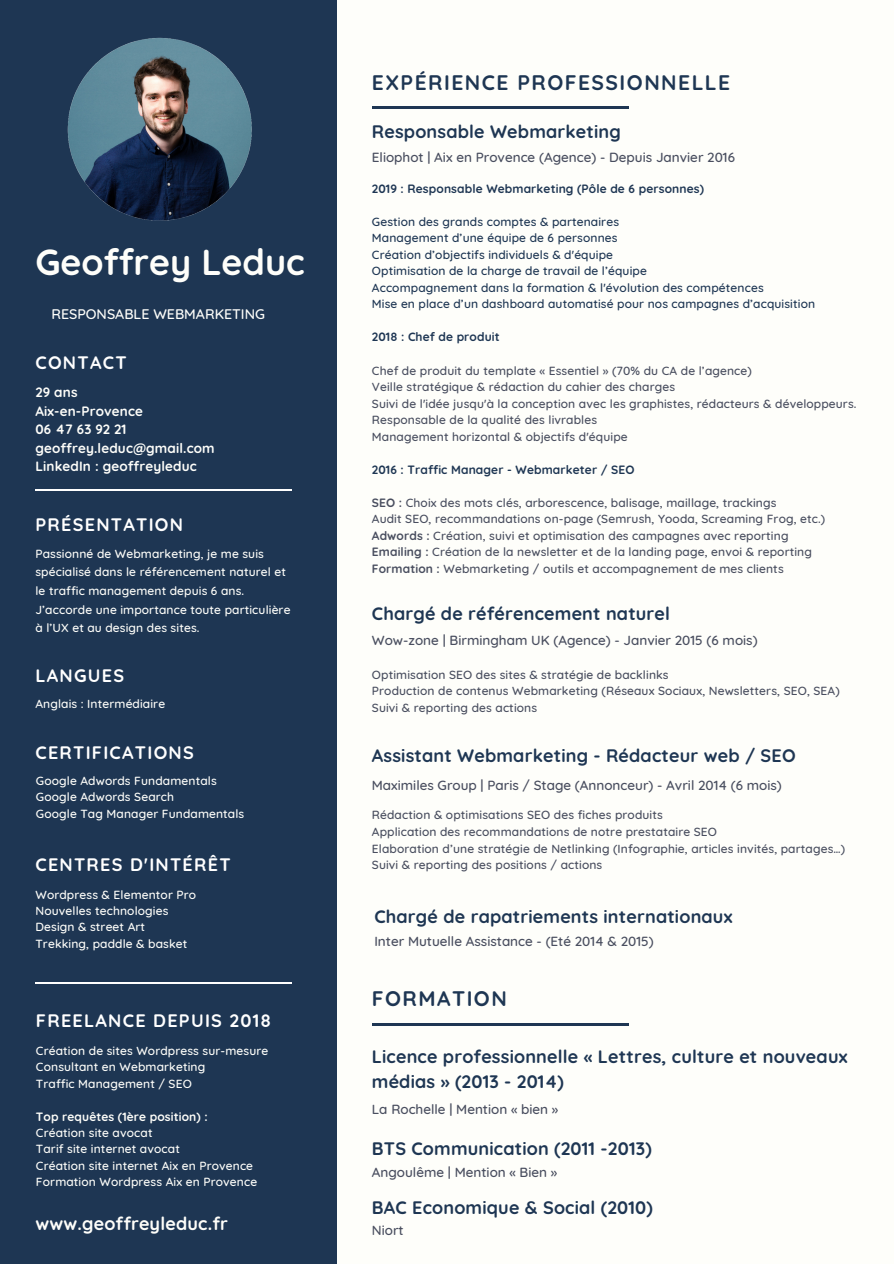
<style>
.page{position:relative;width:894px;height:1264px;background:#fff}
.page>*{position:absolute;margin:0;border:0;box-sizing:border-box;transform-origin:0 0}
.t1{font:700 36px "Quicksand";color:#fefefa}
.t2{font:700 21px "Quicksand";letter-spacing:.07em;color:#1e3653}
.t3{font:700 18px/24.2px "Quicksand";letter-spacing:.01em;color:#1e3653}
.t4{font:700 18px "Quicksand";letter-spacing:.07em;color:#fff}
.t5{font:700 18px "Quicksand";letter-spacing:.01em;color:#fefefa}
.t6{font:500 14.25px "Quicksand";color:#fefefa}
.t7{font:500 13.5px "Quicksand";color:#494e5f}
.t8{font:700 13.5px/18.6px "Quicksand";letter-spacing:.01em;color:#fefefa}
.t9{font:500 12px/16.5px "Quicksand";letter-spacing:.01em;color:#494e5f}
.t10{font:500 12px/16.5px "Quicksand";letter-spacing:.01em;color:#fefefa}
.t11{font:500 12px/16.5px "Quicksand";letter-spacing:.01em;color:#1e3653}
.t12{font:700 12px "Quicksand";letter-spacing:.01em;color:#1e3653}
.t13{font:700 12px "Quicksand";letter-spacing:.01em;color:#fefefa}
.s1{font-weight:700}
</style>
<div class="page">
<div style="left:0;top:0;width:893px;height:1263px;background:#fefefa"></div>
<div style="left:0;top:0;width:337px;height:1263px;background:#1e3653"></div>
<img style="left:67px;top:37px;width:185px;height:184px">
<hr style="left:372px;top:106px;width:256px;height:3px;background:#1e3653">
<hr style="left:372px;top:1023px;width:256px;height:2px;background:#1e3653">
<hr style="left:35px;top:982px;width:257px;height:1px;background:#fff">
<hr style="left:35px;top:489px;width:257px;height:2px;background:#fff">
<h1 class="t1" style="left:35px;top:239px;width:271px">Geoffrey Leduc</h1>
<p class="t6" style="left:51px;top:305px;width:215px">RESPONSABLE WEBMARKETING</p>
<h3 class="t4" style="left:35px;top:351px;width:93px">CONTACT</h3>
<p class="t8" style="left:35px;top:382px;width:181px">29 ans<br>Aix-en-Provence<br>06 47 63 92 21 geoffrey.leduc@gmail.com<br>LinkedIn : geoffreyleduc</p>
<h3 class="t4" style="left:35px;top:513px;width:149px">PRÉSENTATION</h3>
<p class="t10" style="left:35px;top:544px;width:256px;line-height:18.6px">Passionné de Webmarketing, je me suis spécialisé dans le référencement naturel et le traffic management depuis 6 ans.<br>J’accorde une importance toute particulière à l’UX et au design des sites.</p>
<h3 class="t4" style="left:35px;top:663px;width:90px">LANGUES</h3>
<p class="t10" style="left:35px;top:695px;width:131px">Anglais : Intermédiaire</p>
<h3 class="t4" style="left:35px;top:741px;width:160px">CERTIFICATIONS</h3>
<p class="t10" style="left:36px;top:772px;width:210px">Google Adwords Fundamentals<br>Google Adwords Search<br>Google Tag Manager Fundamentals</p>
<h3 class="t4" style="left:35px;top:853px;width:197px">CENTRES D'INTÉRÊT</h3>
<p class="t10" style="left:35px;top:885px;width:162px">Wordpress &amp; Elementor Pro<br>Nouvelles technologies<br>Design &amp; street Art<br>Trekking, paddle &amp; basket</p>
<h3 class="t4" style="left:36px;top:1008px;width:237px">FREELANCE DEPUIS 2018</h3>
<p class="t10" style="left:36px;top:1042px;width:234px">Création de sites Wordpress sur-mesure<br>Consultant en Webmarketing<br>Traffic Management / SEO</p>
<p class="t13" style="left:36px;top:1108px;width:173px">Top requêtes (1ère position) :</p>
<p class="t10" style="left:36px;top:1124px;width:223px">Création site avocat<br>Tarif site internet avocat<br>Création site internet Aix en Provence<br>Formation Wordpress Aix en Provence</p>
<h3 class="t5" style="left:35px;top:1212px;width:194px">www.geoffreyleduc.fr</h3>
<h2 class="t2" style="left:372px;top:69px;width:360px">EXPÉRIENCE PROFESSIONNELLE</h2>
<h3 class="t3" style="left:372px;top:119px;width:250px">Responsable Webmarketing</h3>
<p class="t7" style="left:372px;top:149px;width:364px">Eliophot | Aix en Provence (Agence) - Depuis Janvier 2016</p>
<p class="t12" style="left:372px;top:181px;width:333px">2019 : Responsable Webmarketing (Pôle de 6 personnes)</p>
<p class="t11" style="left:372px;top:213px;width:444px">Gestion des grands comptes &amp; partenaires<br>Management d’une équipe de 6 personnes<br>Création d’objectifs individuels &amp; d'équipe<br>Optimisation de la charge de travail de l’équipe<br>Accompagnement dans la formation &amp; l'évolution des compétences<br>Mise en place d’un dashboard automatisé pour nos campagnes d’acquisition</p>
<p class="t12" style="left:372px;top:329px;width:129px">2018 : Chef de produit</p>
<p class="t9" style="left:372px;top:362px;width:486px">Chef de produit du template « Essentiel » (70% du CA de l’agence)<br>Veille stratégique &amp; rédaction du cahier des charges<br>Suivi de l'idée jusqu'à la conception avec les graphistes, rédacteurs &amp; développeurs.<br>Responsable de la qualité des livrables<br>Management horizontal &amp; objectifs d'équipe</p>
<p class="t12" style="left:372px;top:461px;width:264px">2016 : Traffic Manager - Webmarketer / SEO</p>
<p class="t9" style="left:372px;top:494px;width:455px"><span class="s1">SEO :</span> Choix des mots clés, arborescence, balisage, maillage, trackings<br>Audit SEO, recommandations on-page (Semrush, Yooda, Screaming Frog, etc.)<br><span class="s1">Adwords :</span> Création, suivi et optimisation des campagnes avec reporting <span class="s1">Emailing :</span> Création de la newsletter et de la landing page, envoi &amp; reporting <span class="s1">Formation :</span> Webmarketing / outils et accompagnement de mes clients</p>
<h3 class="t3" style="left:372px;top:601px;width:300px">Chargé de référencement naturel</h3>
<p class="t7" style="left:372px;top:631px;width:387px">Wow-zone | Birmingham UK (Agence) - Janvier 2015 (6 mois)</p>
<p class="t9" style="left:372px;top:666px;width:469px">Optimisation SEO des sites &amp; stratégie de backlinks<br>Production de contenus Webmarketing (Réseaux Sociaux, Newsletters, SEO, SEA)<br>Suivi &amp; reporting des actions</p>
<h3 class="t3" style="left:372px;top:743px;width:425px">Assistant Webmarketing - Rédacteur web / SEO</h3>
<p class="t7" style="left:372px;top:776px;width:411px">Maximiles Group | Paris / Stage (Annonceur) - Avril 2014 (6 mois)</p>
<p class="t9" style="left:372px;top:806px;width:474px">Rédaction &amp; optimisations SEO des fiches produits<br>Application des recommandations de notre prestataire SEO<br>Elaboration d’une stratégie de Netlinking (Infographie, articles invités, partages…)<br>Suivi &amp; reporting des positions / actions</p>
<h3 class="t3" style="left:374px;top:903px;width:359px">Chargé de rapatriements internationaux</h3>
<p class="t7" style="left:374px;top:932px;width:281px">Inter Mutuelle Assistance - (Eté 2014 &amp; 2015)</p>
<h2 class="t2" style="left:372px;top:985px;width:136px">FORMATION</h2>
<h3 class="t3" style="left:372px;top:1044px;width:477px">Licence professionnelle « Lettres, culture et nouveaux médias » (2013 - 2014)</h3>
<p class="t7" style="left:372px;top:1100px;width:188px">La Rochelle | Mention « bien »</p>
<h3 class="t3" style="left:372px;top:1135px;width:281px">BTS Communication (2011 -2013)</h3>
<p class="t7" style="left:372px;top:1162px;width:187px">Angoulême | Mention « Bien »</p>
<h3 class="t3" style="left:372px;top:1195px;width:282px">BAC Economique &amp; Social (2010)</h3>
<p class="t7" style="left:372px;top:1221px;width:33px">Niort</p>
</div>
